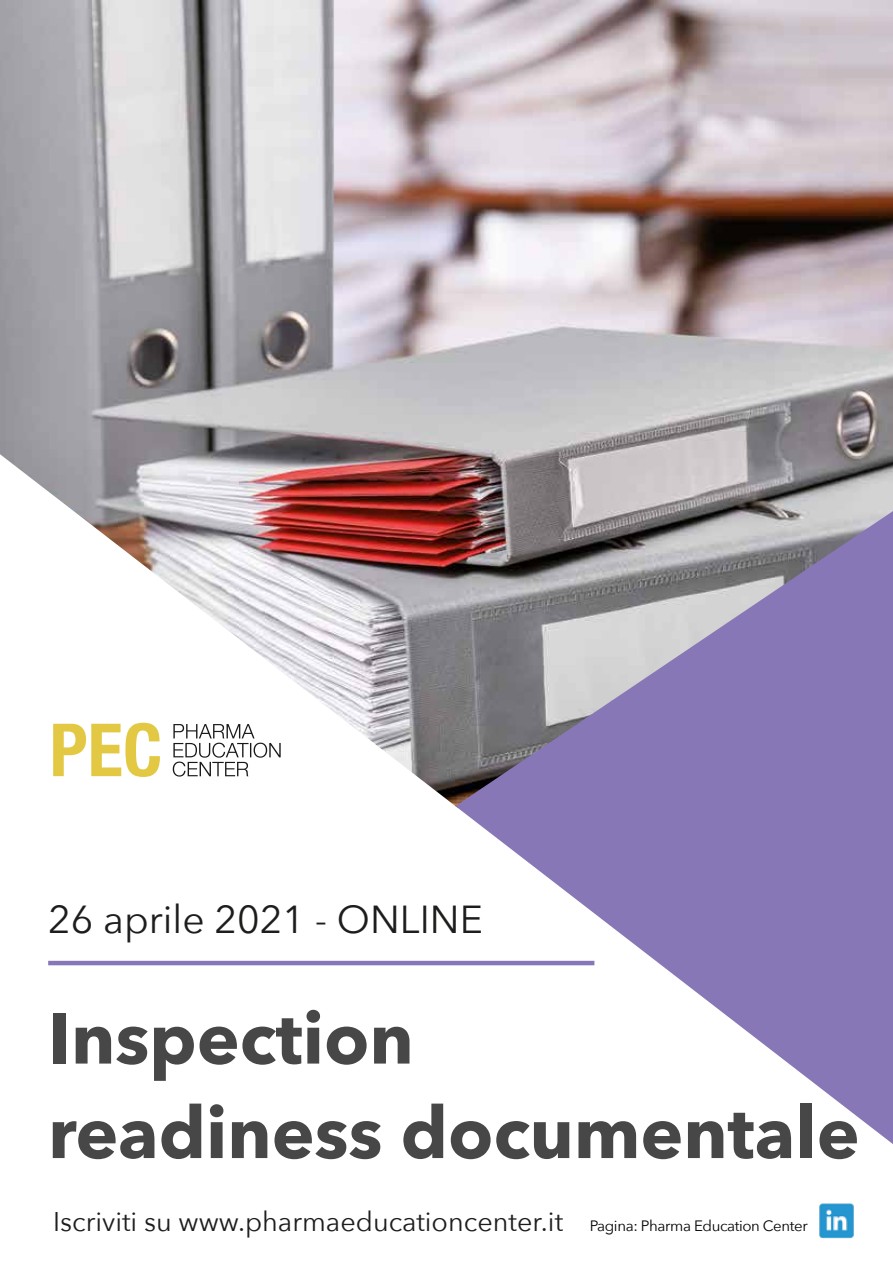
<style>
.page{position:relative;width:893px;height:1263px;background:#fff}
.page>*{position:absolute;margin:0;border:0;box-sizing:border-box;transform-origin:0 0}
.t1{font:700 72px/94.5px "Avenir Next";color:#484748}
.t2{font:39px "Avenir Next";color:#1d1d1b}
.t3{font:27px "Avenir Next";color:#1d1d1b}
.s1{font-size:15px;color:#000101}
</style>
<div class="page">
<img style="left:0;top:0;width:893px;height:454px">
<svg style="left:0;top:454px;width:893px;height:512px"></svg>
<svg style="left:455px;top:511px;width:438px;height:633px;fill:#8877b6"></svg>
<hr style="left:48px;top:961px;width:546px;height:4px;background:#8877b6">
<svg style="left:53px;top:723px;width:107px;height:54px"></svg>
<svg style="left:173px;top:724px;width:108px;height:52px"></svg>
<img style="left:819px;top:1203px;width:35px;height:36px">
<h2 class="t2" style="left:48px;top:887px;width:436px">26 aprile 2021 - ONLINE</h2>
<h1 class="t1" style="left:48px;top:990px;width:813px">Inspection<br>readiness documentale</h1>
<p class="t3" style="left:53px;top:1199px;width:756px">Iscriviti su www.pharmaeducationcenter.it <span class="s1">Pagina: Pharma Education Center</span></p>
</div>
